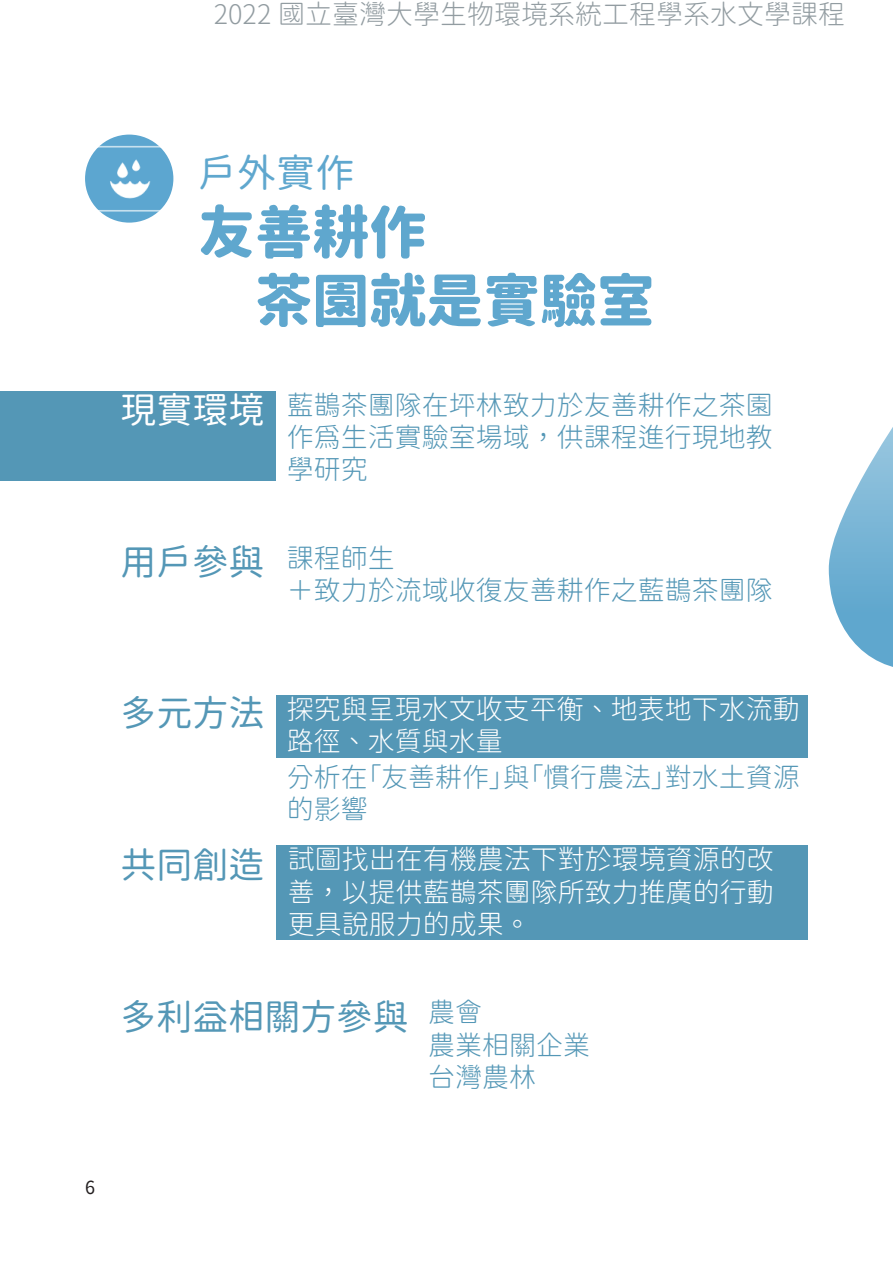
<style>
.page{position:relative;width:893px;height:1263px;background:#fff}
.page>*{position:absolute;margin:0;border:0;box-sizing:border-box;transform-origin:0 0}
.案例標題{font:57px/68.4px "Gen Jyuu Gothic Monospace Heavy";color:#5fa7ce}
.案例標題-2{font:39px "Gen Sen Rounded TW R";color:#5fa7ce}
.t1{font:36px "Gen Sen Rounded TW R";color:#5497b6}
.t2{font:36px "Gen Sen Rounded TW R";color:#fff}
.t3{font:27px/32.4px "Gen Sen Rounded TW L";color:#5497b6;text-align:justify}
.t4{font:27px/32.4px "Gen Sen Rounded TW L";color:#fff}
.t5{font:27px "Gen Sen Rounded TW L";color:#929ca1}
.t6{font:18px "Taipei Sans TC Beta";color:#231f20}
</style>
<div class="page">
<svg style="left:829px;top:427px;width:64px;height:240px"></svg>
<div style="left:0;top:391px;width:275px;height:89px;background:#5497b6"></div>
<div style="left:277px;top:846px;width:531px;height:94px;background:#5497b6"></div>
<div style="left:277px;top:696px;width:531px;height:62px;background:#5497b6"></div>
<img style="left:85px;top:135px;width:88px;height:88px;border-radius:44px">
<p class="t5" style="left:214px;top:-1px;width:633px">2022 國立臺灣大學生物環境系統工程學系水文學課程</p>
<p class="案例標題-2" style="left:198px;top:151px;width:157px">戶外實作</p>
<p class="案例標題" style="left:255px;top:196px;width:400px;text-indent:-57px">友善耕作<br>茶園就是實驗室</p>
<p class="t2" style="left:121px;top:390px;width:146px">現實環境</p>
<p class="t3" style="left:287px;top:389px;width:488px">藍鵲茶團隊在坪林致力於友善耕作之茶園作為生活實驗室場域，供課程進行現地教學研究</p>
<p class="t1" style="left:121px;top:541px;width:146px">用戶參與</p>
<p class="t3" style="left:287px;top:542px;width:110px">課程師生</p>
<p class="t3" style="left:287px;top:575px;width:488px">＋致力於流域收復友善耕作之藍鵲茶團隊</p>
<p class="t1" style="left:121px;top:693px;width:146px">多元方法</p>
<p class="t1" style="left:121px;top:844px;width:146px">共同創造</p>
<p class="t4" style="left:287px;top:693px;width:515px">探究與呈現水文收支平衡、地表地下水流動路徑、水質與水量</p>
<p class="t3" style="left:287px;top:761px;width:515px">分析在「友善耕作」與「慣行農法」對水土資源的影響</p>
<p class="t4" style="left:288px;top:844px;width:488px;text-align:justify">試圖找出在有機農法下對於環境資源的改善，以提供藍鵲茶團隊所致力推廣的行動更具說服力的成果。</p>
<p class="t1" style="left:121px;top:997px;width:290px">多利益相關方參與</p>
<p class="t3" style="left:428px;top:997px;width:55px">農會</p>
<p class="t3" style="left:428px;top:1029px;width:163px">農業相關企業</p>
<p class="t3" style="left:428px;top:1062px;width:109px">台灣農林</p>
<p class="t6" style="left:85px;top:1177px;width:11px">6</p>
</div>
